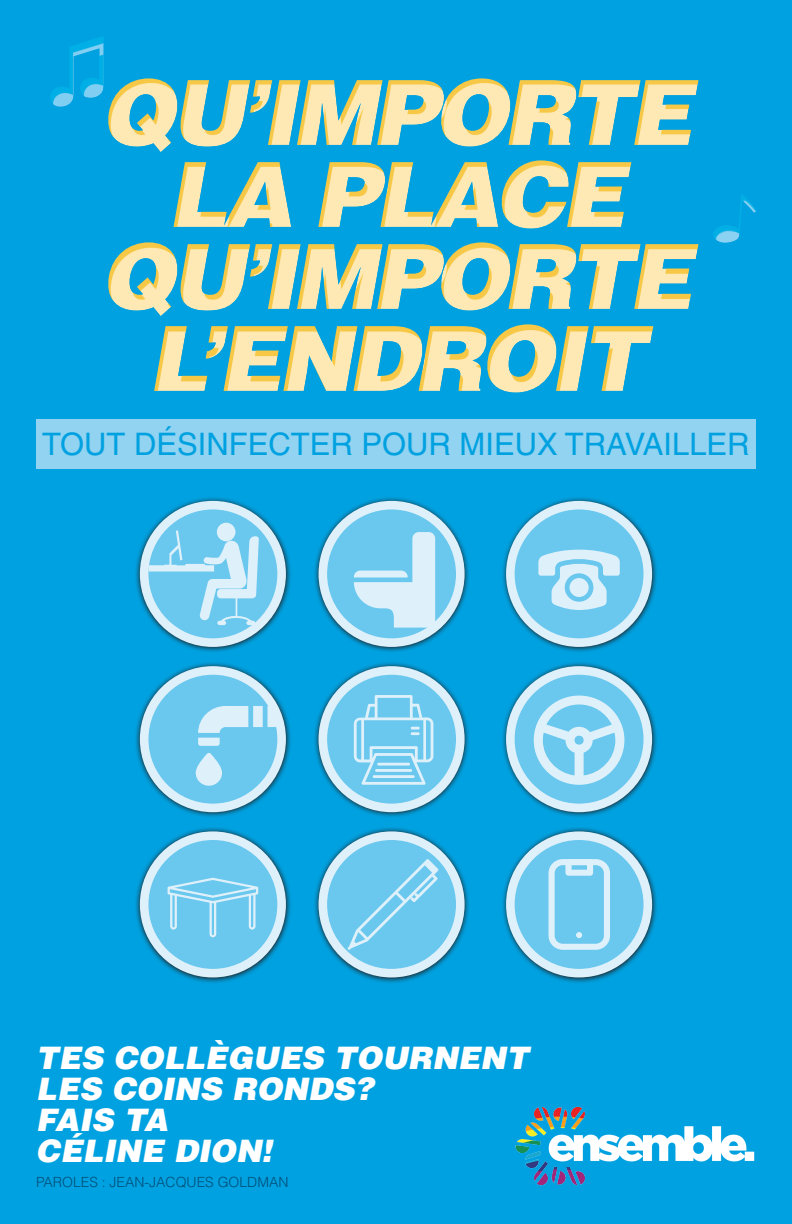
<style>
.page{position:relative;width:792px;height:1224px;background:#00a1e0}
.page>*{position:absolute;margin:0;border:0;box-sizing:border-box;transform-origin:0 0}
.t1{font:italic 900 90px/82px "Helvetica LT Std";letter-spacing:-.05em;color:#fee8b4;text-align:center}
.CONSEIL{font:italic 900 31px/31px "Helvetica LT Std";color:#fff}
.t2{font:31px "Helvetica LT Std";color:#00a1e0}
.CONSEIL-2{font:300 14px "Helvetica LT Std";color:#004f79}
</style>
<div class="page">
<svg style="left:108px;top:78px;width:591px;height:313px"></svg>
<div style="left:36px;top:419px;width:720px;height:50px;background:#91d3f1"></div>
<img style="left:515px;top:1106px;width:240px;height:80px">
<svg style="left:714px;top:195px;width:42px;height:48px"></svg>
<svg style="left:50px;top:37px;width:54px;height:70px"></svg>
<svg style="left:136px;top:498px;width:155px;height:154px"></svg>
<svg style="left:144px;top:505px;width:138px;height:138px;background:#83d0f0"></svg>
<div style="left:140px;top:501px;width:146px;height:146px;border:9px solid #def1fb;border-radius:50%"></div>
<svg style="left:136px;top:663px;width:155px;height:154px"></svg>
<div style="left:144px;top:670px;width:138px;height:138px;background:#6ac7ee;border-radius:50%"></div>
<div style="left:140px;top:666px;width:146px;height:146px;border:9px solid #def1fb;border-radius:50%"></div>
<svg style="left:136px;top:828px;width:155px;height:155px"></svg>
<div style="left:144px;top:836px;width:138px;height:137px;background:#6ac7ee;border-radius:50%"></div>
<div style="left:140px;top:831px;width:146px;height:146px;border:9px solid #def1fb;border-radius:50%"></div>
<svg style="left:315px;top:498px;width:154px;height:154px"></svg>
<svg style="left:323px;top:505px;width:137px;height:138px;background:#7dcef0"></svg>
<div style="left:319px;top:501px;width:146px;height:146px;border:9px solid #def1fb;border-radius:50%"></div>
<svg style="left:315px;top:663px;width:154px;height:154px"></svg>
<svg style="left:323px;top:670px;width:137px;height:138px;background:#7ccdf0"></svg>
<div style="left:319px;top:666px;width:146px;height:146px;border:9px solid #def1fb;border-radius:50%"></div>
<svg style="left:315px;top:828px;width:154px;height:155px"></svg>
<svg style="left:323px;top:836px;width:137px;height:137px;background:#7ecef0"></svg>
<div style="left:319px;top:831px;width:146px;height:146px;border:9px solid #def1fb;border-radius:50%"></div>
<svg style="left:503px;top:498px;width:154px;height:154px"></svg>
<div style="left:510px;top:505px;width:138px;height:138px;background:#6ac7ee;border-radius:50%"></div>
<div style="left:506px;top:501px;width:146px;height:146px;border:9px solid #def1fb;border-radius:50%"></div>
<svg style="left:503px;top:663px;width:154px;height:154px"></svg>
<svg style="left:510px;top:670px;width:138px;height:138px;background:#7fcef0"></svg>
<div style="left:506px;top:666px;width:146px;height:146px;border:9px solid #def1fb;border-radius:50%"></div>
<svg style="left:503px;top:828px;width:154px;height:155px"></svg>
<div style="left:510px;top:836px;width:138px;height:137px;background:#6ac7ee;border-radius:50%"></div>
<div style="left:506px;top:831px;width:146px;height:146px;border:9px solid #def1fb;border-radius:50%"></div>
<div style="left:217px;top:523px;width:18px;height:18px;background:#def1fb;border-radius:50%"></div>
<svg style="left:149px;top:530px;width:110px;height:95px;background:#91d4f1"></svg>
<svg style="left:354px;top:532px;width:81px;height:96px;background:#a9ddf5"></svg>
<svg style="left:538px;top:550px;width:82px;height:60px"></svg>
<svg style="left:196px;top:706px;width:81px;height:80px"></svg>
<svg style="left:354px;top:695px;width:79px;height:90px;background:#8ad2f1"></svg>
<svg style="left:348px;top:859px;width:91px;height:91px;background:#76cbef"></svg>
<svg style="left:534px;top:696px;width:90px;height:89px;background:#9ad8f3"></svg>
<svg style="left:549px;top:859px;width:61px;height:91px"></svg>
<svg style="left:168px;top:878px;width:90px;height:59px"></svg>
<h1 class="t1" style="left:100px;top:71px;width:594px">QU’IMPORTE<br>LA PLACE<br>QU’IMPORTE<br>L’ENDROIT</h1>
<p class="t2" style="left:42px;top:426px;width:709px">TOUT DÉSINFECTER POUR MIEUX TRAVAILLER</p>
<p class="CONSEIL" style="left:36px;top:1042px;width:494px">TES COLLÈGUES TOURNENT<br>LES COINS RONDS?<br>FAIS TA</p>
<p class="CONSEIL" style="left:36px;top:1135px;width:237px">CÉLINE DION!</p>
<p class="CONSEIL-2" style="left:36px;top:1174px;width:254px">PAROLES : JEAN-JACQUES GOLDMAN</p>
</div>
